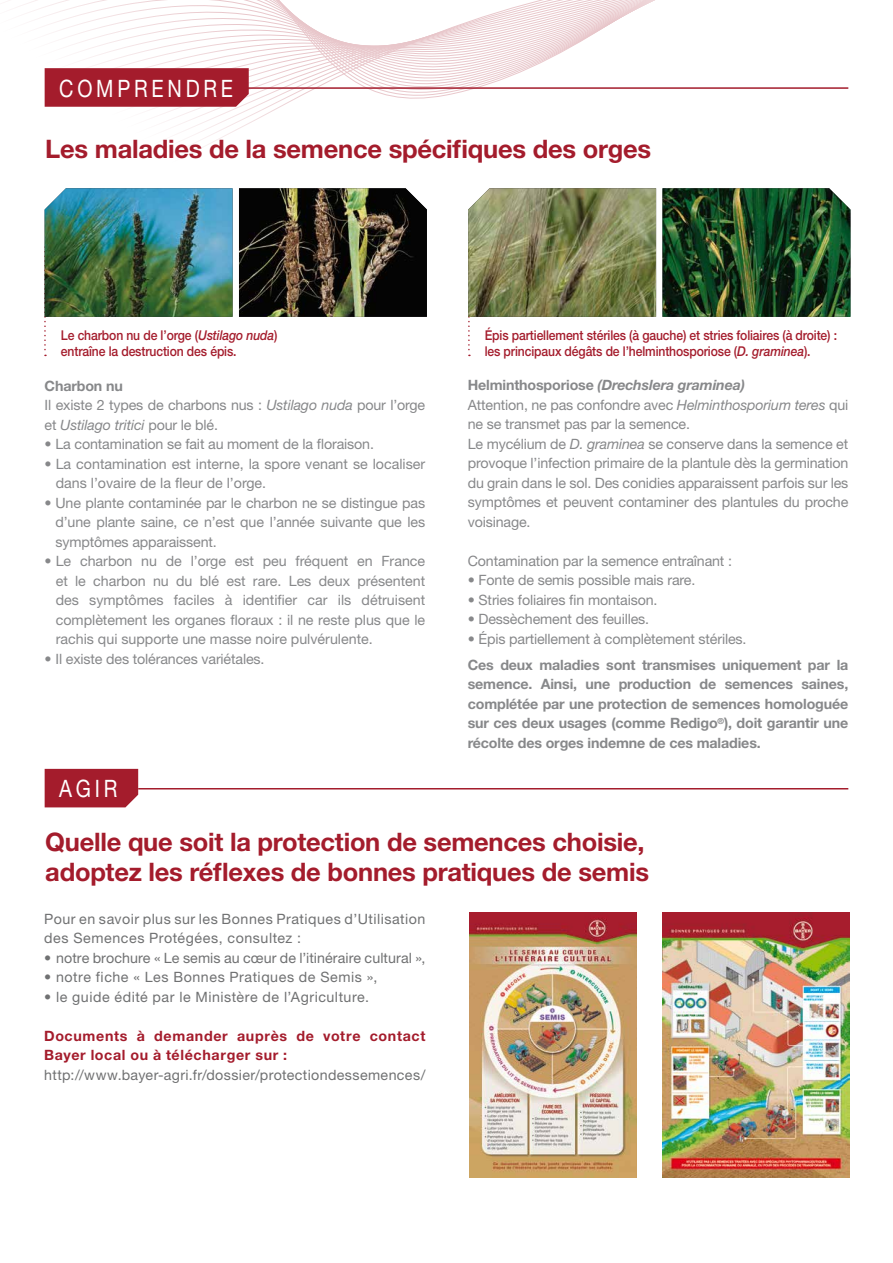
<style>
.page{position:relative;width:893px;height:1263px;background:#fff}
.page>*{position:absolute;margin:0;border:0;box-sizing:border-box;transform-origin:0 0}
.t1{font:700 25.5px/30.6px "Helvetica Neue LT Std";letter-spacing:-.01em;color:#a41c2c}
.t2{font:24px "Helvetica Neue LT Std";color:#fff;scale:.83 1}
.t3{font:14.25px/19.5px "Helvetica Neue LT Std";letter-spacing:-.01em;color:#87888a}
.t4{font:14.25px/19.5px "Helvetica Neue LT Std";letter-spacing:.035em;color:#707172}
.t5{font:700 14.25px/19.5px "Helvetica Neue LT Std";letter-spacing:-.01em;color:#87888a;text-align:justify}
.t6{font:700 14.25px/19.5px "Helvetica Neue LT Std";letter-spacing:.045em;color:#a41c2c}
.t7{font:14.25px "Helvetica Neue LT Std";letter-spacing:.005em;color:#707172}
.t8{font:500 13.5px/15.8px "Helvetica Neue LT Std";letter-spacing:-.01em;color:#a41c2c;scale:.9 1}
.s1{font-style:italic}
.s2{font-weight:700}
.s3{font-weight:700;font-style:italic}
</style>
<div class="page">
<svg style="left:18px;top:0;width:639px;height:200px"></svg>
<hr style="left:138px;top:87px;width:710px;height:2px;background:#a41c2c">
<div style="left:45px;top:68px;width:204px;height:39px;background:#a41c2c"></div>
<hr style="left:138px;top:788px;width:710px;height:1px;background:#a41c2c">
<div style="left:45px;top:769px;width:93px;height:38px;background:#a41c2c"></div>
<svg style="left:44px;top:188px;width:3px;height:168px"></svg>
<img style="left:45px;top:188px;width:188px;height:129px">
<img style="left:468px;top:188px;width:188px;height:129px">
<img style="left:239px;top:188px;width:188px;height:129px">
<img style="left:662px;top:188px;width:188px;height:129px">
<img style="left:469px;top:913px;width:168px;height:264px">
<img style="left:662px;top:913px;width:187px;height:264px">
<h2 class="t2" style="left:59px;top:74px;width:44px">Comprendre</h2>
<h1 class="t1" style="left:45px;top:133px;width:607px">Les maladies de la semence spécifiques des orges</h1>
<p class="t8" style="left:61px;top:328px;width:242px">Le charbon nu de l’orge (<span class="s1">Ustilago nuda</span>) entraîne la destruction des épis.</p>
<p class="t8" style="left:485px;top:328px;width:393px">Épis partiellement stériles (à gauche) et stries foliaires (à droite) : les principaux dégâts de l’helminthosporiose (<span class="s1">D. graminea</span>).</p>
<p class="t3" style="left:45px;top:375px;width:382px"><span class="s2">Charbon nu<br></span>Il existe 2 types de charbons nus : <span class="s1">Ustilago nuda</span> pour l’orge et <span class="s1">Ustilago tritici</span> pour le blé.</p>
<p class="t3" style="left:45px;top:434px;width:331px">• La contamination se fait au moment de la floraison.</p>
<p class="t3" style="left:56px;top:453px;width:371px;text-indent:-11px">• La contamination est interne, la spore venant se localiser dans l’ovaire de la fleur de l’orge.</p>
<p class="t3" style="left:55px;top:492px;width:371px;text-align:justify;text-indent:-11px">• Une plante contaminée par le charbon ne se distingue pas d’une plante saine, ce n’est que l’année suivante que les symptômes apparaissent.</p>
<p class="t3" style="left:56px;top:551px;width:371px;text-align:justify;text-indent:-11px">• Le charbon nu de l’orge est peu fréquent en France et le charbon nu du blé est rare. Les deux présentent des symptômes faciles à identifier car ils détruisent complètement les organes floraux : il ne reste plus que le rachis qui supporte une masse noire pulvérulente.</p>
<p class="t3" style="left:45px;top:648px;width:221px">• Il existe des tolérances variétales.</p>
<h2 class="t2" style="left:59px;top:774px;width:57px">Agir</h2>
<p class="t3" style="left:468px;top:375px;width:382px"><span class="s2">Helminthosporiose</span> <span class="s3">(Drechslera graminea)<br></span>Attention, ne pas confondre avec <span class="s1">Helminthosporium teres</span> qui ne se transmet pas par la semence.<br>Le mycélium de <span class="s1">D. graminea</span> se conserve dans la semence et provoque l’infection primaire de la plantule dès la germination du grain dans le sol. Des conidies apparaissent parfois sur les symptômes et peuvent contaminer des plantules du proche voisinage.</p>
<p class="t3" style="left:468px;top:551px;width:266px">Contamination par la semence entraînant :</p>
<p class="t3" style="left:468px;top:570px;width:229px">• Fonte de semis possible mais rare.</p>
<p class="t3" style="left:468px;top:590px;width:191px">• Stries foliaires fin montaison.</p>
<p class="t3" style="left:468px;top:609px;width:183px">• Dessèchement des feuilles.</p>
<p class="t3" style="left:468px;top:629px;width:280px">• Épis partiellement à complètement stériles.</p>
<p class="t5" style="left:468px;top:655px;width:382px">Ces deux maladies sont transmises uniquement par la semence. Ainsi, une production de semences saines, complétée par une protection de semences homologuée sur ces deux usages (comme Redigo<sup>®</sup>), doit garantir une récolte des orges indemne de ces maladies.</p>
<h1 class="t1" style="left:45px;top:826px;width:605px">Quelle que soit la protection de semences choisie, adoptez les réflexes de bonnes pratiques de semis</h1>
<p class="t4" style="left:44px;top:909px;width:383px">Pour en savoir plus sur les Bonnes Pratiques d’Utilisation des Semences Protégées, consultez :</p>
<p class="t7" style="left:44px;top:949px;width:383px">• notre brochure « Le semis au cœur de l’itinéraire cultural »,</p>
<p class="t4" style="left:44px;top:967px;width:335px">• notre fiche « Les Bonnes Pratiques de Semis »,</p>
<p class="t4" style="left:44px;top:987px;width:327px">• le guide édité par le Ministère de l’Agriculture.</p>
<p class="t6" style="left:44px;top:1026px;width:383px">Documents à demander auprès de votre contact<br>Bayer local ou à télécharger sur :</p>
<p class="t4" style="left:44px;top:1065px;width:383px">http://www.bayer-agri.fr/dossier/protectiondessemences/</p>
</div>
